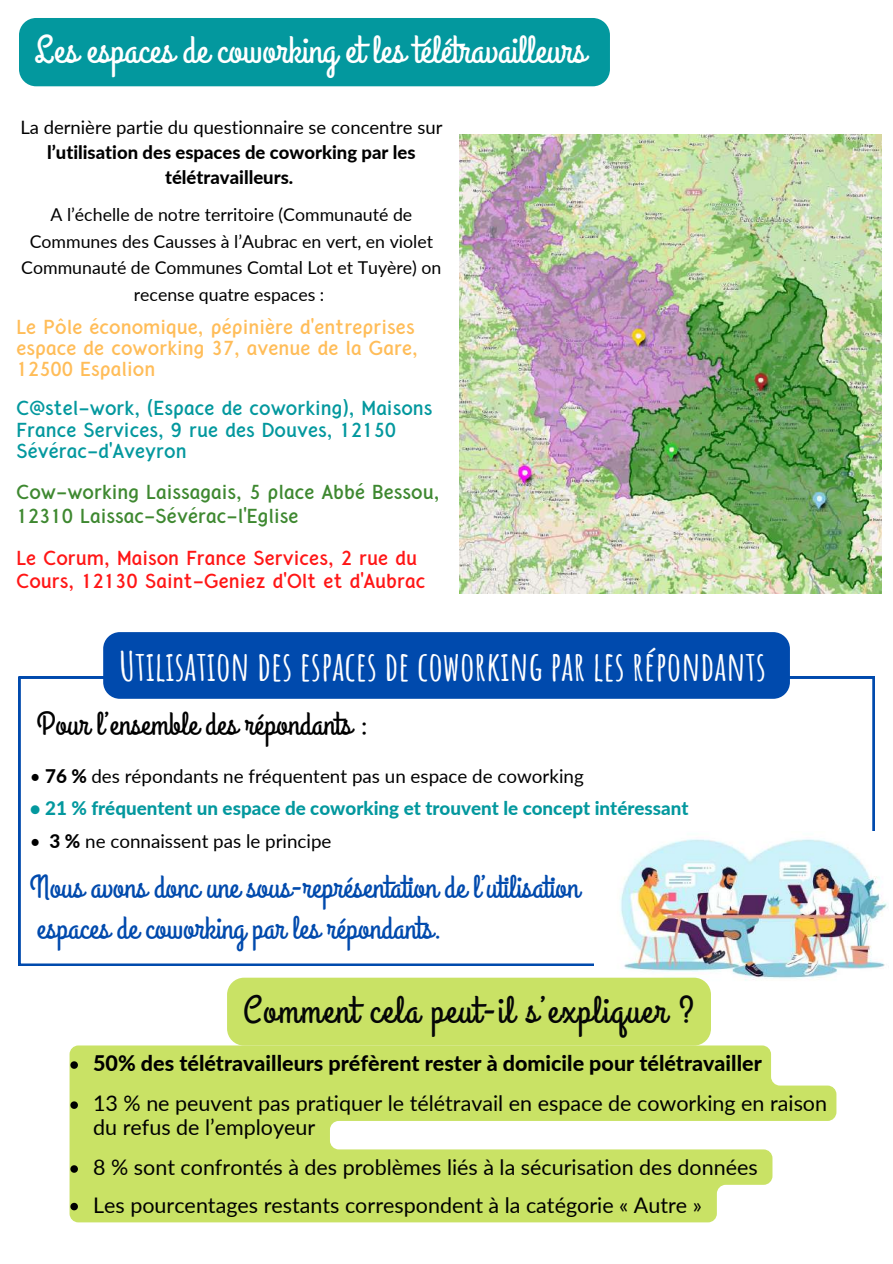
<style>
.page{position:relative;width:893px;height:1264px;background:#fff}
.page>*{position:absolute;margin:0;border:0;box-sizing:border-box;transform-origin:0 0}
.t1{font:700 40.2px "Amatic SC";color:#fff}
.t2{font:39px "Grand Hotel";color:#fff}
.t3{font:38.25px "Grand Hotel";letter-spacing:.04em;color:#050607}
.t4{font:32.7px "Grand Hotel";color:#000}
.t5{font:32.4px/41px "Grand Hotel";color:#004aad}
.t6{font:21.45px/23.9px "Lato";color:#000}
.t7{font:800 21.45px "Lato";color:#000}
.t8{font:18.75px "Lato";color:#000}
.t9{font:800 18.75px "Lato";color:#03989e}
.t10{font:800 18.45px/25.2px "Lato";color:#000;text-align:center}
.t11{font:18.45px "Lato";color:#000}
.t12{font:17.7px/26.5px "Lato";color:#000;text-align:center}
.t13{font:700 17.7px/21.3px "Crusoe Text";color:#03989e}
.t14{font:700 17.7px/20.7px "Crusoe Text";color:#ffbd59}
.t15{font:700 17.7px/22.6px "Crusoe Text";color:#ff1616}
.t16{font:700 17.7px/24.6px "Crusoe Text";color:#3e8830}
.s1{font-weight:800}
</style>
<div class="page">
<svg style="left:19px;top:676px;width:855px;height:289px"></svg>
<img style="left:594px;top:831px;width:294px;height:150px">
<img style="left:459px;top:134px;width:422px;height:459px">
<svg style="left:70px;top:1045px;width:766px;height:177px;fill:#c9e265"></svg>
<svg style="left:70px;top:1061px;width:8px;height:7px"></svg>
<svg style="left:70px;top:1101px;width:8px;height:7px"></svg>
<svg style="left:70px;top:1165px;width:8px;height:7px"></svg>
<svg style="left:70px;top:1202px;width:8px;height:8px"></svg>
<div style="left:227px;top:977px;width:484px;height:68px;background:#c9e265;border-radius:17px"></div>
<div style="left:19px;top:18px;width:591px;height:68px;background:#03989e"></div>
<div style="left:103px;top:632px;width:686px;height:66px;background:#004aad;border-radius:17px"></div>
<h2 class="t2" style="left:35px;top:25px;width:552px">Les espaces de coworking et les télétravailleurs</h2>
<p class="t11" style="left:20px;top:116px;width:423px">La dernière partie du questionnaire se concentre sur</p>
<p class="t10" style="left:47px;top:139px;width:370px">l’utilisation des espaces de coworking par les télétravailleurs.</p>
<p class="t12" style="left:21px;top:201px;width:422px">A l’échelle de notre territoire (Communauté de Communes des Causses à l’Aubrac en vert, en violet Communauté de Communes Comtal Lot et Tuyère) on recense quatre espaces :</p>
<p class="t14" style="left:16px;top:319px;width:403px">Le Pôle économique, pépinière d'entreprises espace de coworking 37, avenue de la Gare,<br>12500 Espalion</p>
<p class="t13" style="left:16px;top:399px;width:417px">C@stel-work, (Espace de coworking), Maisons<br>France Services, 9 rue des Douves, 12150<br>Sévérac-d'Aveyron</p>
<p class="t16" style="left:16px;top:481px;width:424px">Cow-working Laissagais, 5 place Abbé Bessou,<br>12310 Laissac-Sévérac-l'Eglise</p>
<p class="t15" style="left:16px;top:549px;width:410px">Le Corum, Maison France Services, 2 rue du<br>Cours, 12130 Saint-Geniez d'Olt et d'Aubrac</p>
<h1 class="t1" style="left:119px;top:639px;width:648px">Utilisation des espaces de coworking par les répondants</h1>
<h3 class="t4" style="left:37px;top:703px;width:333px">Pour l’ensemble des répondants :</h3>
<p class="t8" style="left:30px;top:764px;width:555px">• <span class="s1">76 %</span> des répondants ne fréquentent pas un espace de coworking</p>
<p class="t9" style="left:30px;top:796px;width:660px">• 21 % fréquentent un espace de coworking et trouvent le concept intéressant</p>
<p class="t8" style="left:30px;top:829px;width:303px">• <span class="s1">3 %</span> ne connaissent pas le principe</p>
<h3 class="t5" style="left:30px;top:868px;width:551px">Nous avons donc une sous-représentation de l’utilisation espaces de coworking par les répondants.</h3>
<h3 class="t3" style="left:243px;top:985px;width:453px">Comment cela peut-il s’expliquer ?</h3>
<p class="t7" style="left:93px;top:1050px;width:670px">50% des télétravailleurs préfèrent rester à domicile pour télétravailler</p>
<p class="t6" style="left:93px;top:1091px;width:735px">13 % ne peuvent pas pratiquer le télétravail en espace de coworking en raison du refus de l’employeur</p>
<p class="t6" style="left:93px;top:1148px;width:666px;line-height:37.5px">8 % sont confrontés à des problèmes liés à la sécurisation des données<br>Les pourcentages restants correspondent à la catégorie « Autre »</p>
</div>
